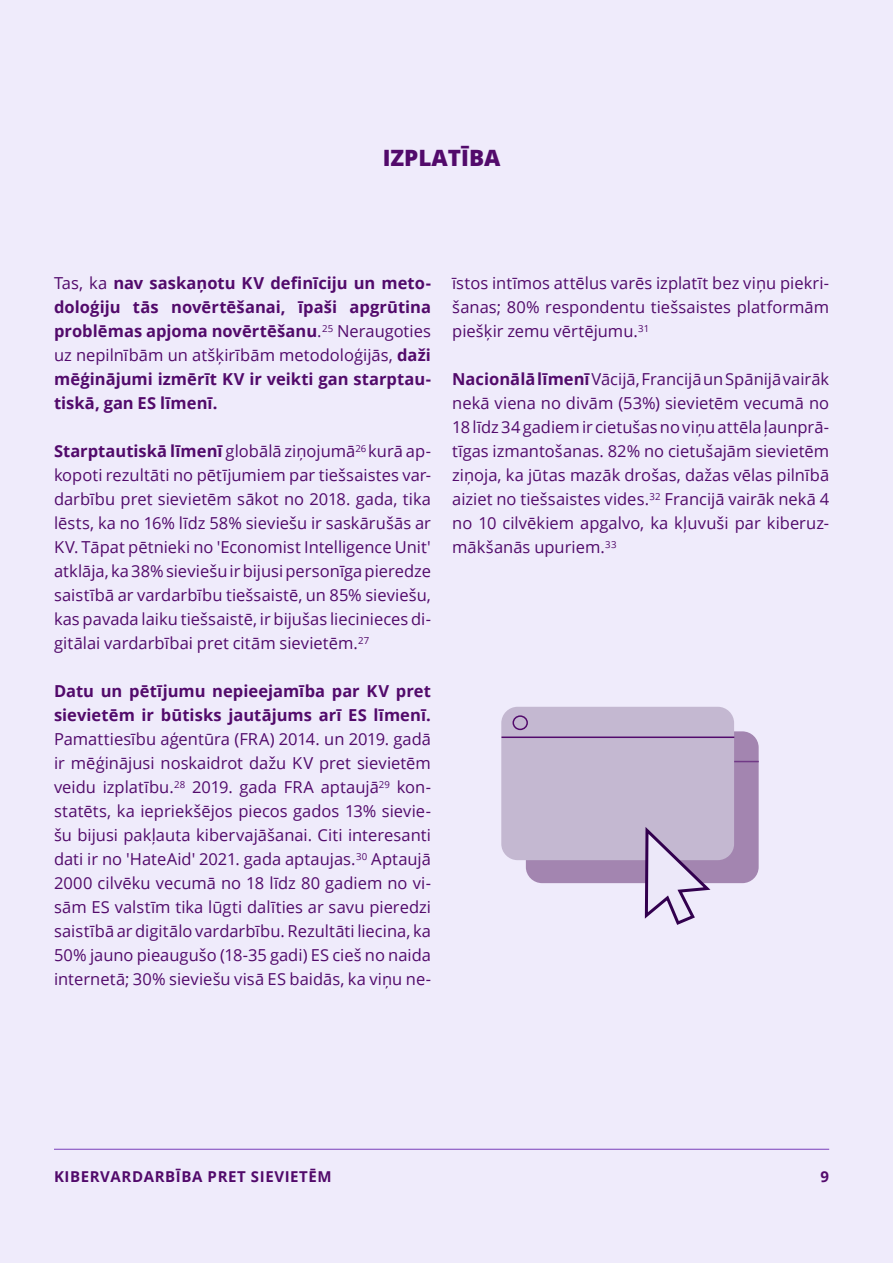
<style>
.page{position:relative;width:893px;height:1263px;background:#efebfb}
.page>*{position:absolute;margin:0;border:0;box-sizing:border-box;transform-origin:0 0}
.t1{font:800 22.5px "Open Sans";color:#520a6b}
.t2{font:16.5px/24px "Open Sans";color:#520a6b;text-align:justify}
.t3{font:700 16.5px/24px "Open Sans";letter-spacing:.005em;color:#520a6b;text-align:justify}
.t4{font:700 15px "Open Sans";letter-spacing:.04em;color:#520a6b}
.s1{font-weight:400}
.s2{font-weight:700}
</style>
<div class="page">
<hr style="left:54px;top:1149px;width:775px;height:1px;background:#7a3eba">
<div style="left:526px;top:731px;width:233px;height:152px;background:#a385b0;border-radius:16px"></div>
<div style="left:501px;top:707px;width:233px;height:153px;background:#c4b8d1;border-radius:16px"></div>
<svg style="left:501px;top:715px;width:258px;height:48px"></svg>
<svg style="left:643px;top:827px;width:71px;height:98px"></svg>
<h1 class="t1" style="left:383px;top:141px;width:119px">IZPLATĪBA</h1>
<p class="t3" style="left:54px;top:271px;width:378px"><span class="s1">Tas, ka</span> nav saskaņotu KV definīciju un meto&shy;doloģiju tās novērtēšanai, īpaši apgrūtina problēmas apjoma novērtēšanu<span class="s1">.</span><sup>25</sup> <span class="s1">Neraugoties uz nepilnībām un atšķirībām metodoloģijās,</span> daži mēģinājumi izmērīt KV ir veikti gan starptau&shy;tiskā, gan ES līmenī.</p>
<p class="t2" style="left:54px;top:439px;width:378px"><span class="s2">Starptautiskā līmenī</span> globālā ziņojumā<sup>26</sup> kurā ap&shy;kopoti rezultāti no pētījumiem par tiešsaistes var&shy;darbību pret sievietēm sākot no 2018. gada, tika lēsts, ka no 16% līdz 58% sieviešu ir saskārušās ar KV. Tāpat pētnieki no 'Economist Intelligence Unit' atklāja, ka 38% sieviešu ir bijusi personīga pieredze saistībā ar vardarbību tiešsaistē, un 85% sieviešu, kas pavada laiku tiešsaistē, ir bijušas liecinieces di&shy;gitālai vardarbībai pret citām sievietēm.<sup>27</sup></p>
<p class="t3" style="left:54px;top:679px;width:378px">Datu un pētījumu nepieejamība par KV pret sievietēm ir būtisks jautājums arī ES līmenī.</p>
<p class="t2" style="left:54px;top:727px;width:378px">Pamattiesību aģentūra (FRA) 2014. un 2019. gadā ir mēģinājusi noskaidrot dažu KV pret sievietēm veidu izplatību.<sup>28</sup> 2019. gada FRA aptaujā<sup>29</sup> kon&shy;statēts, ka iepriekšējos piecos gados 13% sievie&shy;šu bijusi pakļauta kibervajāšanai. Citi interesanti dati ir no 'HateAid' 2021. gada aptaujas.<sup>30</sup> Aptaujā 2000 cilvēku vecumā no 18 līdz 80 gadiem no vi&shy;sām ES valstīm tika lūgti dalīties ar savu pieredzi saistībā ar digitālo vardarbību. Rezultāti liecina, ka 50% jauno pieaugušo (18-35 gadi) ES cieš no naida internetā; 30% sieviešu visā ES baidās, ka viņu ne-</p>
<p class="t2" style="left:452px;top:271px;width:378px">īstos intīmos attēlus varēs izplatīt bez viņu piekri&shy;šanas; 80% respondentu tiešsaistes platformām piešķir zemu vērtējumu.<sup>31</sup></p>
<p class="t2" style="left:452px;top:367px;width:378px"><span class="s2">Nacionālā līmenī</span> Vācijā, Francijā un Spānijā vairāk nekā viena no divām (53%) sievietēm vecumā no 18 līdz 34 gadiem ir cietušas no viņu attēla ļaunprā&shy;tīgas izmantošanas. 82% no cietušajām sievietēm ziņoja, ka jūtas mazāk drošas, dažas vēlas pilnībā aiziet no tiešsaistes vides.<sup>32</sup> Francijā vairāk nekā 4 no 10 cilvēkiem apgalvo, ka kļuvuši par kiberuz&shy;mākšanās upuriem.<sup>33</sup></p>
<p class="t4" style="left:54px;top:1166px;width:279px">KIBERVARDARBĪBA PRET SIEVIETĒM</p>
<p class="t4" style="left:821px;top:1166px;width:10px">9</p>
</div>
